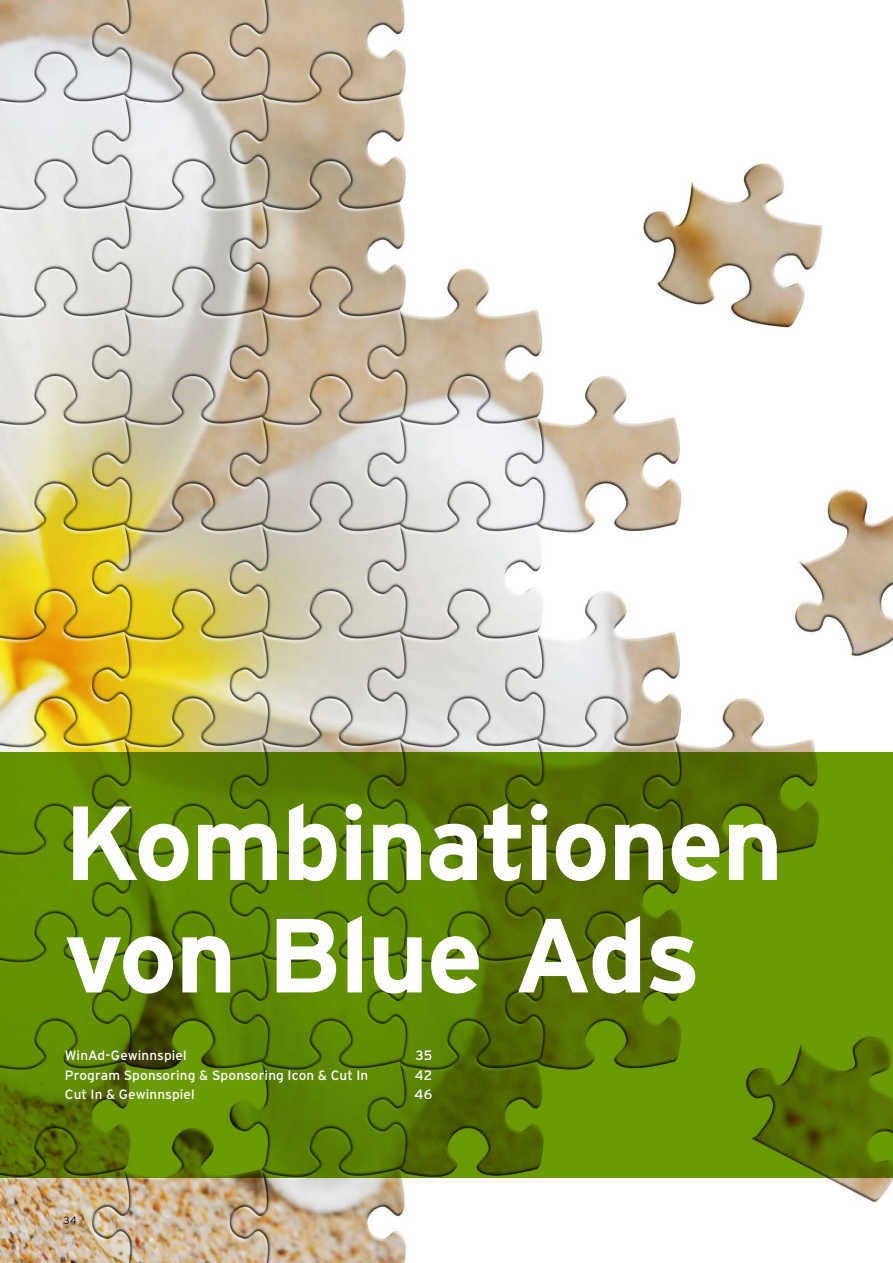
<style>
.page{position:relative;width:893px;height:1263px;background:#fff}
.page>*{position:absolute;margin:0;border:0;box-sizing:border-box;transform-origin:0 0}
.t1{font:700 105px/112.5px "Interstate";letter-spacing:-.02em;color:#fff}
.t2{font:13.5px "Interstate";letter-spacing:.01em;color:#fff}
.t3{font:300 10.5px "Interstate";color:#000}
</style>
<div class="page">
<img style="left:0;top:0;width:893px;height:1263px">
<svg style="left:0;top:753px;width:893px;height:425px;background:#5c8202"></svg>
<h1 class="t1" style="left:64px;top:786px;width:721px">Kombinationen von Blue Ads</h1>
<p class="t2" style="left:65px;top:1048px;width:123px">WinAd-Gewinnspiel</p>
<p class="t2" style="left:415px;top:1048px;width:18px">35</p>
<p class="t2" style="left:65px;top:1067px;width:305px">Program Sponsoring &amp; Sponsoring Icon &amp; Cut In</p>
<p class="t2" style="left:415px;top:1067px;width:19px">42</p>
<p class="t2" style="left:65px;top:1087px;width:131px">Cut In &amp; Gewinnspiel</p>
<p class="t2" style="left:415px;top:1087px;width:19px">46</p>
<p class="t3" style="left:64px;top:1214px;width:15px">34</p>
</div>
